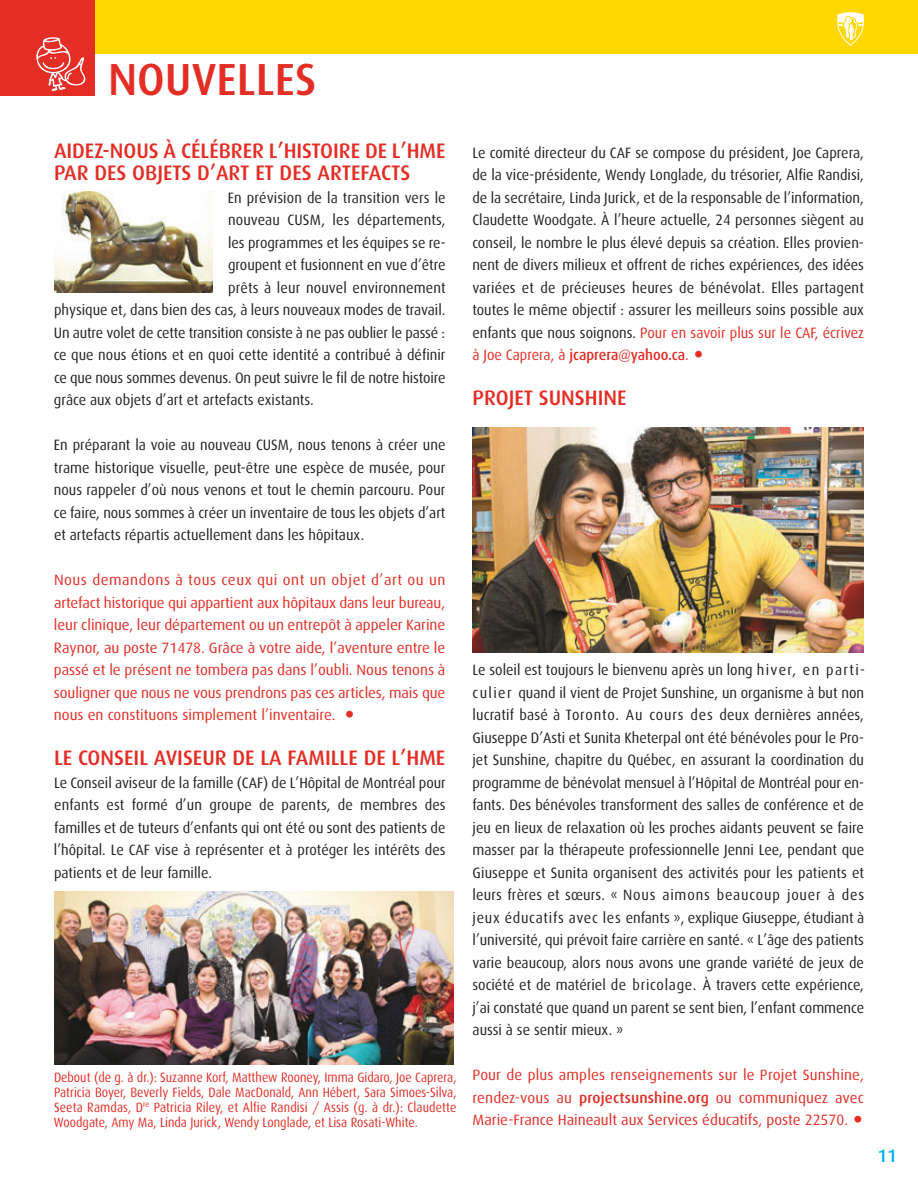
<style>
.page{position:relative;width:918px;height:1188px;background:#fff}
.page>*{position:absolute;margin:0;border:0;box-sizing:border-box;transform-origin:0 0}
.t1{font:500 45px "Dax";color:#e32d25}
.t2{font:36px "Dax";color:#e32d25}
.t3{font:500 21px/22.5px "Dax";color:#e32d25}
.t4{font:500 18px "Dax";color:#00b3ee}
.t5{font:15px/22.5px "Dax";color:#231f20;text-align:justify;scale:.95 1}
.t6{font:15px/22.5px "Dax";color:#e32d25;text-align:justify}
.t7{font:13.5px/15px "Dax";color:#e32d25;text-align:justify;scale:.9 1}
.s1{color:#e32d25}
.s2{font-weight:500;color:#e32d25}
.s3{font-weight:500}
</style>
<div class="page">
<div style="left:0;top:0;width:918px;height:54px;background:#ffd801"></div>
<svg style="left:837px;top:12px;width:27px;height:34px"></svg>
<div style="left:0;top:0;width:94px;height:96px;background:#e32d25"></div>
<svg style="left:36px;top:37px;width:49px;height:54px"></svg>
<img style="left:54px;top:191px;width:159px;height:101px">
<img style="left:54px;top:891px;width:400px;height:173px">
<img style="left:472px;top:428px;width:392px;height:225px">
<h1 class="t1" style="left:108px;top:54px;width:210px">NOUVELLES</h1>
<h3 class="t3" style="left:54px;top:139px;width:393px">AIDEZ-NOUS À CÉLÉBRER L’HISTOIRE DE L’HME<br>PAR DES OBJETS D’ART ET DES ARTEFACTS</h3>
<p class="t5" style="left:228px;top:186px;width:231px">En prévision de la transition vers le</p>
<p class="t5" style="left:228px;top:209px;width:231px">nouveau CUSM, les départements,</p>
<p class="t5" style="left:228px;top:231px;width:231px">les programmes et les équipes se re-</p>
<p class="t5" style="left:228px;top:254px;width:231px">groupent et fusionnent en vue d’être</p>
<p class="t5" style="left:228px;top:276px;width:231px">prêts à leur nouvel environnement</p>
<p class="t5" style="left:54px;top:299px;width:413px">physique et, dans bien des cas, à leurs nouveaux modes de travail.</p>
<p class="t5" style="left:54px;top:321px;width:413px">Un autre volet de cette transition consiste à ne pas oublier le passé :</p>
<p class="t5" style="left:54px;top:344px;width:414px">ce que nous étions et en quoi cette identité a contribué à définir</p>
<p class="t5" style="left:54px;top:366px;width:414px">ce que nous sommes devenus. On peut suivre le fil de notre histoire</p>
<p class="t5" style="left:54px;top:389px;width:275px">grâce aux objets d’art et artefacts existants.</p>
<p class="t5" style="left:54px;top:434px;width:414px">En préparant la voie au nouveau CUSM, nous tenons à créer une trame historique visuelle, peut-être une espèce de musée, pour nous rappeler d’où nous venons et tout le chemin parcouru. Pour ce faire, nous sommes à créer un inventaire de tous les objets d’art et artefacts répartis actuellement dans les hôpitaux.</p>
<p class="t6" style="left:54px;top:569px;width:393px">Nous demandons à tous ceux qui ont un objet d’art ou un artefact historique qui appartient aux hôpitaux dans leur bureau, leur clinique, leur département ou un entrepôt à appeler Karine Raynor, au poste 71478. Grâce à votre aide, l’aventure entre le passé et le présent ne tombera pas dans l’oubli. Nous tenons à souligner que nous ne vous prendrons pas ces articles, mais que nous en constituons simplement l’inventaire.</p>
<h2 class="t2" style="left:344px;top:695px;width:13px">•</h2>
<h3 class="t3" style="left:54px;top:747px;width:393px">LE CONSEIL AVISEUR DE LA FAMILLE DE L’HME</h3>
<p class="t5" style="left:54px;top:771px;width:414px">Le Conseil aviseur de la famille (CAF) de L’Hôpital de Montréal pour enfants est formé d’un groupe de parents, de membres des familles et de tuteurs d’enfants qui ont été ou sont des patients de l’hôpital. Le CAF vise à représenter et à protéger les intérêts des patients et de leur famille.</p>
<p class="t7" style="left:54px;top:1070px;width:449px">Debout (de g. à dr.): Suzanne Korf, Matthew Rooney, Imma Gidaro, Joe Caprera, Patricia Boyer, Beverly Fields, Dale MacDonald, Ann Hébert, Sara Simoes-Silva, Seeta Ramdas, D<sup>re</sup> Patricia Riley, et Alfie Randisi / Assis (g. à dr.): Claudette Woodgate, Amy Ma, Linda Jurick, Wendy Longlade, et Lisa Rosati-White.</p>
<p class="t5" style="left:472px;top:141px;width:414px">Le comité directeur du CAF se compose du président, Joe Caprera, de la vice-présidente, Wendy Longlade, du trésorier, Alfie Randisi, de la secrétaire, Linda Jurick, et de la responsable de l’information, Claudette Woodgate. À l’heure actuelle, 24 personnes siègent au conseil, le nombre le plus élevé depuis sa création. Elles provien&shy;nent de divers milieux et offrent de riches expériences, des idées variées et de précieuses heures de bénévolat. Elles partagent toutes le même objectif : assurer les meilleurs soins possible aux enfants que nous soignons. <span class="s1">Pour en savoir plus sur le CAF, écrivez à Joe Caprera, à</span> <span class="s2">jcaprera@yahoo.ca</span><span class="s1">.</span></p>
<h2 class="t2" style="left:693px;top:335px;width:13px">•</h2>
<h3 class="t3" style="left:472px;top:387px;width:156px">PROJET SUNSHINE</h3>
<p class="t5" style="left:472px;top:659px;width:415px">Le soleil est toujours le bienvenu après un long hiver, en parti&shy;culier quand il vient de Projet Sunshine, un organisme à but non lucratif basé à Toronto. Au cours des deux dernières années, Giuseppe D’Asti et Sunita Kheterpal ont été bénévoles pour le Pro&shy;jet Sunshine, chapitre du Québec, en assurant la coordination du programme de bénévolat mensuel à l’Hôpital de Montréal pour en&shy;fants. Des bénévoles transforment des salles de conférence et de jeu en lieux de relaxation où les proches aidants peuvent se faire masser par la thérapeute professionnelle Jenni Lee, pendant que Giuseppe et Sunita organisent des activités pour les patients et leurs frères et sœurs. « Nous aimons beaucoup jouer à des jeux éducatifs avec les enfants », explique Giuseppe, étudiant à l’université, qui prévoit faire carrière en santé. « L’âge des patients varie beaucoup, alors nous avons une grande variété de jeux de société et de matériel de bricolage. À travers cette expérience, j’ai constaté que quand un parent se sent bien, l’enfant commence aussi à se sentir mieux. »</p>
<p class="t6" style="left:472px;top:1064px;width:393px">Pour de plus amples renseignements sur le Projet Sunshine, rendez-vous au <span class="s3">projectsunshine.org</span> ou communiquez avec Marie-France Haineault aux Services éducatifs, poste 22570.</p>
<h2 class="t2" style="left:852px;top:1100px;width:13px">•</h2>
<p class="t4" style="left:878px;top:1145px;width:21px">11</p>
</div>
